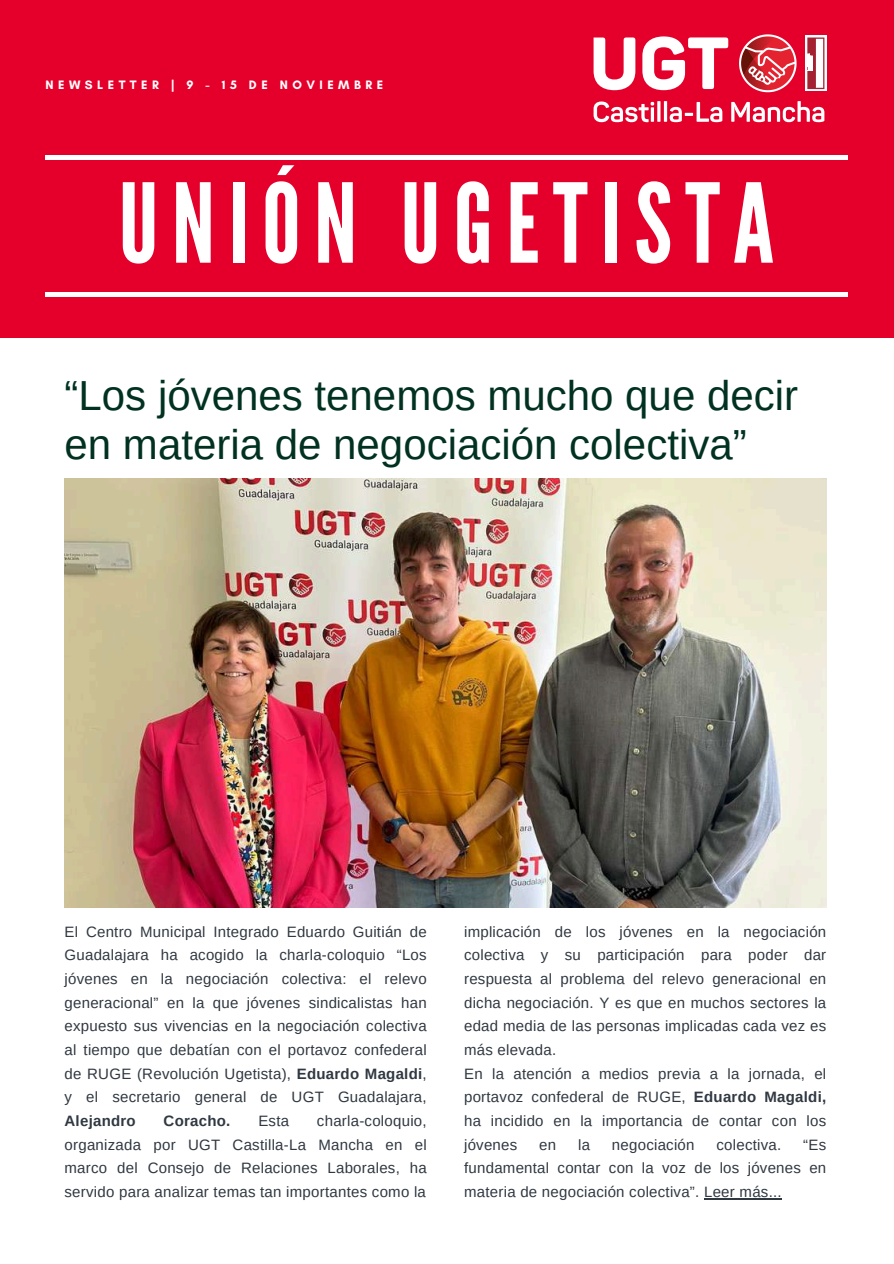
<style>
.page{position:relative;width:894px;height:1264px;background:#fff}
.page>*{position:absolute;margin:0;border:0;box-sizing:border-box;transform-origin:0 0}
.t1{font:109.5px "League Gothic";letter-spacing:.12em;color:#fff}
.t2{font:42px/49.5px "Arimo";color:#013120}
.t3{font:15px/23.7px "Arimo";letter-spacing:.015em;color:#303841;text-align:justify}
.t4{font:700 15px "Arimo";letter-spacing:.015em;color:#303841}
.t5{font:700 12.45px "Glacial Indifference";letter-spacing:.36em;color:#fff}
.s1{font-weight:700}
</style>
<div class="page">
<div style="left:0;top:0;width:893px;height:338px;background:#e4002b"></div>
<div style="left:45px;top:292px;width:803px;height:5px;background:#fff"></div>
<hr style="left:45px;top:155px;width:803px;height:4px;background:#fff">
<svg style="left:805px;top:35px;width:21px;height:56px"></svg>
<svg style="left:593px;top:37px;width:42px;height:53px"></svg>
<svg style="left:642px;top:36px;width:86px;height:54px"></svg>
<svg style="left:739px;top:34px;width:57px;height:58px"></svg>
<svg style="left:593px;top:101px;width:129px;height:21px"></svg>
<svg style="left:731px;top:101px;width:93px;height:21px"></svg>
<svg style="left:807px;top:38px;width:17px;height:51px"></svg>
<img style="left:65px;top:478px;width:761px;height:429px">
<hr style="left:704px;top:1197px;width:77px;height:2px;background:#303841">
<p class="t5" style="left:46px;top:77px;width:339px">NEWSLETTER | 9 - 15 DE NOVIEMBRE</p>
<h1 class="t1" style="left:118px;top:160px;width:657px">UNIÓN UGETISTA</h1>
<h2 class="t2" style="left:65px;top:370px;width:734px">“Los jóvenes tenemos mucho que decir en materia de negociación colectiva”</h2>
<p class="t3" style="left:65px;top:919px;width:363px">El Centro Municipal Integrado Eduardo Guitián de Guadalajara ha acogido la charla-coloquio “Los jóvenes en la negociación colectiva: el relevo generacional” en la que jóvenes sindicalistas han expuesto sus vivencias en la negociación colectiva al tiempo que debatían con el portavoz confederal de RUGE (Revolución Ugetista), <span class="s1">Eduardo Magaldi</span>, y el secretario general de UGT Guadalajara,</p>
<p class="t4" style="left:65px;top:1112px;width:73px">Alejandro</p>
<p class="t4" style="left:164px;top:1112px;width:68px">Coracho.</p>
<p class="t3" style="left:258px;top:1108px;width:32px">Esta</p>
<p class="t3" style="left:65px;top:1108px;width:363px;text-indent:252px">charla-coloquio, organizada por UGT Castilla-La Mancha en el marco del Consejo de Relaciones Laborales, ha servido para analizar temas tan importantes como la</p>
<p class="t3" style="left:464px;top:919px;width:363px;text-align:left">implicación de los jóvenes en la negociación colectiva y su participación para poder dar respuesta al problema del relevo generacional en dicha negociación. Y es que en muchos sectores la edad media de las personas implicadas cada vez es más elevada.<br>En la atención a medios previa a la jornada, el portavoz confederal de RUGE, <span class="s1">Eduardo Magaldi, </span>ha incidido en la importancia de contar con los jóvenes</p>
<p class="t3" style="left:539px;top:1132px;width:18px">en</p>
<p class="t3" style="left:578px;top:1132px;width:13px">la</p>
<p class="t3" style="left:611px;top:1132px;width:84px">negociación</p>
<p class="t3" style="left:716px;top:1132px;width:66px">colectiva.</p>
<p class="t3" style="left:464px;top:1132px;width:363px;text-indent:339px">“Es fundamental contar con la voz de los jóvenes en materia de negociación colectiva”. Leer más...</p>
</div>
